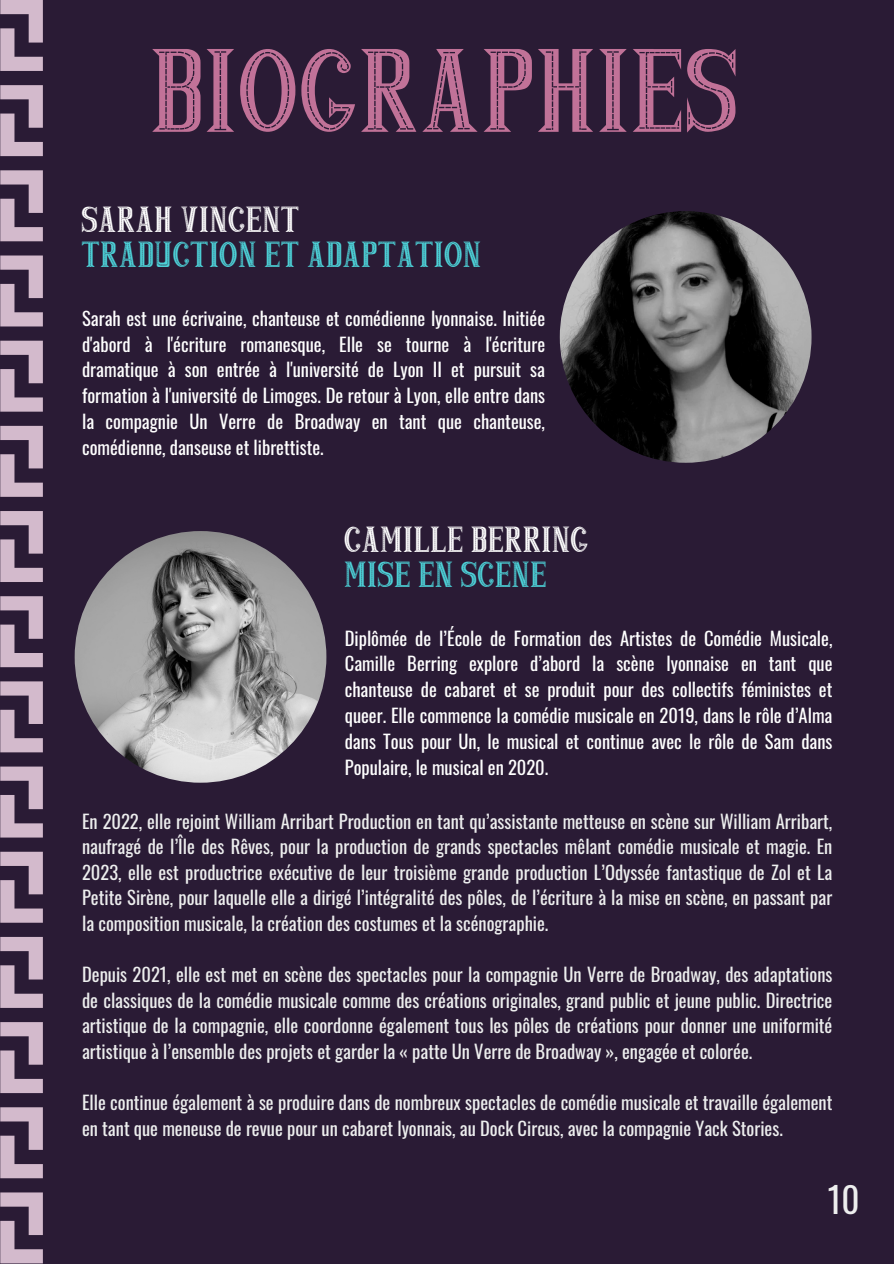
<style>
.page{position:relative;width:894px;height:1264px;background:#fff}
.page>*{position:absolute;margin:0;border:0;box-sizing:border-box;transform-origin:0 0}
.t1{font:82.8px "POPJAZZ";color:#c17298}
.t2{font:35.1px "Oswald";color:#edeeee}
.t3{font:25.35px/34.8px "POPJAZZ";color:#4dd2d8}
.t4{font:25.35px/34.8px "POPJAZZ";color:#fff}
.t5{font:18.45px/25.7px "Oswald";color:#edeeee;text-align:justify}
.t6{font:18.45px/25.8px "Oswald";color:#fff;text-align:justify}
.s1{color:#fff}
.s2{color:#4dd2d8}
</style>
<div class="page">
<div style="left:0;top:0;width:893px;height:1263px;background:#2a1b35"></div>
<img style="left:559px;top:211px;width:252px;height:252px;border-radius:50%">
<img style="left:75px;top:531px;width:251px;height:251px;border-radius:50%">
<svg style="left:0;top:1192px;width:43px;height:71px"></svg>
<svg style="left:0;top:1107px;width:43px;height:71px"></svg>
<svg style="left:0;top:1022px;width:43px;height:71px"></svg>
<svg style="left:0;top:936px;width:43px;height:71px"></svg>
<svg style="left:0;top:851px;width:43px;height:71px"></svg>
<svg style="left:0;top:766px;width:43px;height:71px"></svg>
<svg style="left:0;top:681px;width:43px;height:71px"></svg>
<svg style="left:0;top:596px;width:43px;height:71px"></svg>
<svg style="left:0;top:511px;width:43px;height:71px"></svg>
<svg style="left:0;top:426px;width:43px;height:71px"></svg>
<svg style="left:0;top:341px;width:43px;height:70px"></svg>
<svg style="left:0;top:255px;width:43px;height:71px"></svg>
<svg style="left:0;top:170px;width:43px;height:71px"></svg>
<svg style="left:0;top:85px;width:43px;height:71px"></svg>
<svg style="left:0;top:0;width:43px;height:71px"></svg>
<p class="t1" style="left:152px;top:70px;width:590px">BIOGRAPHIES</p>
<h2 class="t3" style="left:82px;top:208px;width:401px"><span class="s1">SARAH VINCENT<br></span>TRADUCTION ET ADAPTATION</h2>
<p class="t6" style="left:82px;top:304px;width:464px">Sarah est une écrivaine, chanteuse et comédienne lyonnaise. Initiée d'abord à l'écriture romanesque, Elle se tourne à l'écriture dramatique à son entrée à l'université de Lyon II et pursuit sa formation à l'université de Limoges. De retour à Lyon, elle entre dans la compagnie Un Verre de Broadway en tant que chanteuse, comédienne, danseuse et librettiste.</p>
<h2 class="t4" style="left:345px;top:528px;width:246px">CAMILLE BERRING<br><span class="s2">MISE EN SCENE</span></h2>
<p class="t6" style="left:345px;top:624px;width:489px">Diplômée de l’École de Formation des Artistes de Comédie Musicale, Camille Berring explore d’abord la scène lyonnaise en tant que chanteuse de cabaret et se produit pour des collectifs féministes et queer. Elle commence la comédie musicale en 2019, dans le rôle d’Alma dans Tous pour Un, le musical et continue avec le rôle de Sam dans Populaire, le musical en 2020.</p>
<p class="t5" style="left:82px;top:807px;width:751px">En 2022, elle rejoint William Arribart Production en tant qu’assistante metteuse en scène sur William Arribart, naufragé de l’Île des Rêves, pour la production de grands spectacles mêlant comédie musicale et magie. En 2023, elle est productrice exécutive de leur troisième grande production L’Odyssée fantastique de Zol et La Petite Sirène, pour laquelle elle a dirigé l’intégralité des pôles, de l’écriture à la mise en scène, en passant par la composition musicale, la création des costumes et la scénographie.</p>
<p class="t5" style="left:82px;top:961px;width:751px">Depuis 2021, elle est met en scène des spectacles pour la compagnie Un Verre de Broadway, des adaptations de classiques de la comédie musicale comme des créations originales, grand public et jeune public. Directrice artistique de la compagnie, elle coordonne également tous les pôles de créations pour donner une uniformité artistique à l’ensemble des projets et garder la « patte Un Verre de Broadway », engagée et colorée.</p>
<p class="t5" style="left:82px;top:1088px;width:751px">Elle continue également à se produire dans de nombreux spectacles de comédie musicale et travaille également en tant que meneuse de revue pour un cabaret lyonnais, au Dock Circus, avec la compagnie Yack Stories.</p>
<p class="t2" style="left:827px;top:1172px;width:34px">10</p>
</div>
